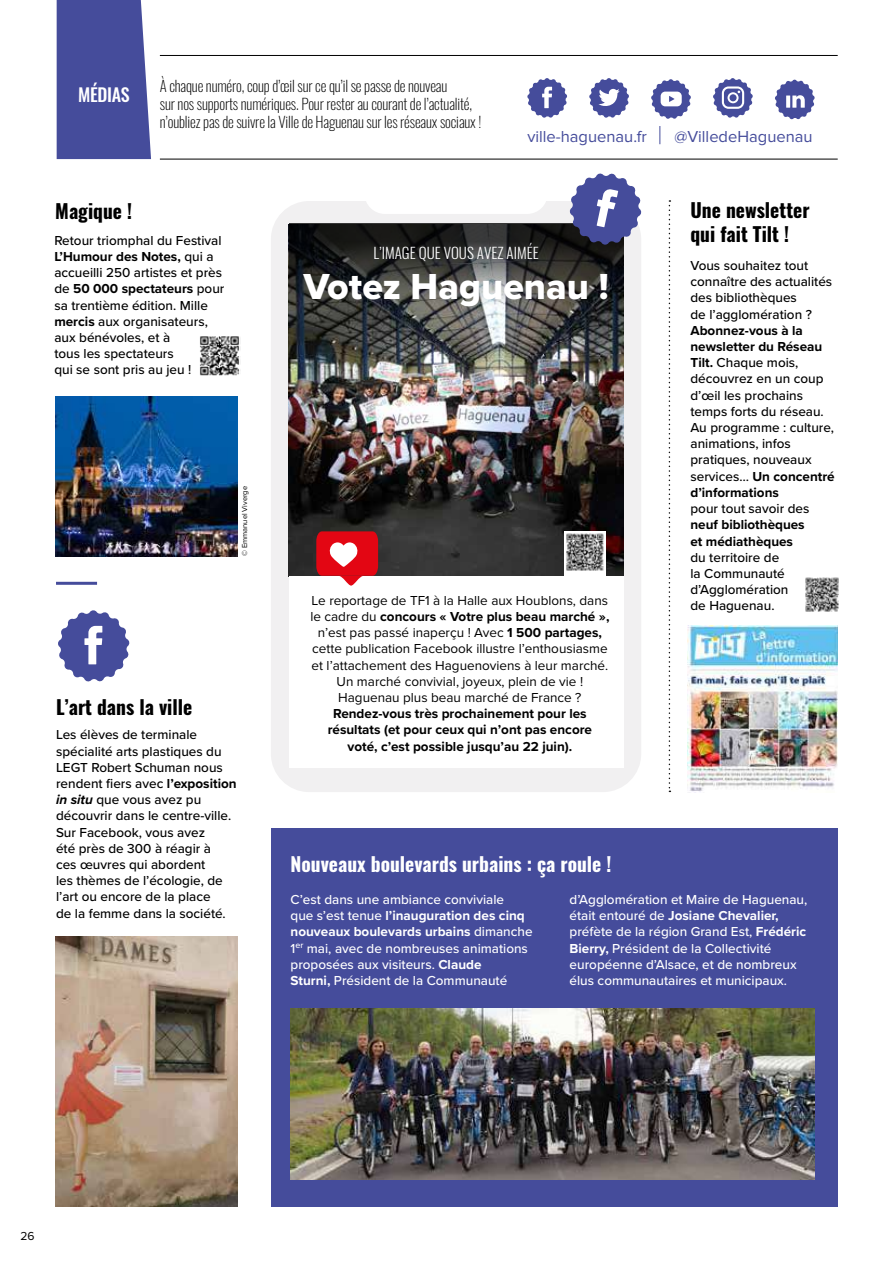
<style>
.page{position:relative;width:893px;height:1263px;background:#fff}
.page>*{position:absolute;margin:0;border:0;box-sizing:border-box;transform-origin:0 0}
.t1{font:37.5px "Proxima Nova Extrabld";color:#fff}
.t2{font:700 19.5px/23.4px "Oswald";color:#000}
.t3{font:700 19.5px "Oswald";color:#fff}
.t4{font:500 18px "Oswald";letter-spacing:-.02em;color:#fff}
.t5{font:16.5px "Proxima Nova";color:#454c9b}
.t6{font:200 15px/18px "Oswald";letter-spacing:-.01em;color:#000}
.t7{font:300 15px "Oswald";color:#fff}
.t8{font:500 13.5px/16.2px "Proxima Nova";color:#000}
.t9{font:500 13.5px/16.2px "Proxima Nova";color:#fff}
.t10{font:13.5px/16.2px "Proxima Nova";color:#000;text-align:center}
.t11{font:700 13.5px/16.2px "Proxima Nova";color:#000}
.t12{font:12px "Proxima Nova";color:#000}
.t13{font:7.5px "Proxima Nova";color:#000}
.s1{font-weight:700}
.s2{font-weight:700;font-style:italic}
</style>
<div class="page">
<svg style="left:669px;top:200px;width:1px;height:592px"></svg>
<div style="left:271px;top:201px;width:370px;height:591px;background:#f1f0f1;border-radius:38px"></div>
<div style="left:364px;top:173px;width:184px;height:41px;background:#fff;border-radius:21px"></div>
<img style="left:289px;top:360px;width:334px;height:216px">
<svg style="left:289px;top:224px;width:334px;height:136px;background:#3e3f3e"></svg>
<div style="left:57px;top:0;width:94px;height:159px;background:#454c9b"></div>
<svg style="left:589px;top:78px;width:40px;height:40px"></svg>
<svg style="left:527px;top:78px;width:40px;height:40px"></svg>
<svg style="left:651px;top:79px;width:40px;height:40px"></svg>
<svg style="left:713px;top:78px;width:40px;height:40px"></svg>
<svg style="left:775px;top:79px;width:40px;height:41px"></svg>
<hr style="left:160px;top:55px;width:678px;height:1px;background:#000">
<hr style="left:160px;top:159px;width:678px;height:1px;background:#000">
<div style="left:289px;top:576px;width:334px;height:191px;background:#fff"></div>
<div style="left:271px;top:828px;width:567px;height:378px;background:#454c9b"></div>
<svg style="left:58px;top:610px;width:72px;height:72px"></svg>
<svg style="left:569px;top:173px;width:73px;height:72px"></svg>
<svg style="left:660px;top:126px;width:1px;height:18px"></svg>
<img style="left:564px;top:531px;width:42px;height:45px">
<img style="left:55px;top:396px;width:183px;height:160px">
<img style="left:55px;top:936px;width:183px;height:270px">
<hr style="left:56px;top:582px;width:41px;height:3px;background:#454c9b">
<img style="left:291px;top:1008px;width:524px;height:171px">
<img style="left:687px;top:626px;width:151px;height:166px">
<img style="left:805px;top:577px;width:34px;height:35px">
<svg style="left:316px;top:531px;width:62px;height:55px"></svg>
<img style="left:200px;top:336px;width:40px;height:40px">
<h3 class="t4" style="left:78px;top:82px;width:53px">MÉDIAS</h3>
<p class="t6" style="left:160px;top:76px;width:323px">À chaque numéro, coup d’œil sur ce qu’il se passe de nouveau<br>sur nos supports numériques. Pour rester au courant de l’actualité, n’oubliez pas de suivre la Ville de Haguenau sur les réseaux sociaux !</p>
<p class="t5" style="left:527px;top:127px;width:121px">ville-haguenau.fr</p>
<p class="t5" style="left:674px;top:127px;width:140px">@VilledeHaguenau</p>
<h2 class="t2" style="left:55px;top:200px;width:78px">Magique !</h2>
<p class="t8" style="left:54px;top:232px;width:172px">Retour triomphal du Festival<br><span class="s1">L’Humour des Notes,</span> qui a accueilli 250 artistes et près de <span class="s1">50 000 spectateurs</span> pour sa trentième édition. Mille <span class="s1">mercis</span> aux organisateurs, aux bénévoles, et à<br>tous les spectateurs<br>qui se sont pris au jeu !</p>
<p class="t13" style="left:240px;top:556px;width:71px;rotate:-90deg">© Emmanuel Viverge</p>
<h2 class="t2" style="left:56px;top:696px;width:138px">L’art dans la ville</h2>
<p class="t8" style="left:56px;top:726px;width:182px">Les élèves de terminale spécialité arts plastiques du<br>LEGT Robert Schuman nous rendent fiers avec <span class="s1">l’exposition </span><span class="s2">in situ</span> que vous avez pu découvrir dans le centre-ville.<br>Sur Facebook, vous avez<br>été près de 300 à réagir à<br>ces œuvres qui abordent<br>les thèmes de l’écologie, de l’art ou encore de la place<br>de la femme dans la société.</p>
<p class="t7" style="left:373px;top:243px;width:167px">L’IMAGE QUE VOUS AVEZ AIMÉE</p>
<h1 class="t1" style="left:303px;top:258px;width:307px">Votez Haguenau !</h1>
<p class="t10" style="left:310px;top:592px;width:301px">Le reportage de TF1 à la Halle aux Houblons, dans le cadre du <span class="s1">concours « Votre plus beau marché », </span>n’est pas passé inaperçu ! Avec <span class="s1">1 500 partages, </span>cette publication Facebook illustre l’enthousiasme et l’attachement des Haguenoviens à leur marché.<br>Un marché convivial, joyeux, plein de vie !<br>Haguenau plus beau marché de France ?</p>
<p class="t11" style="left:328px;top:705px;width:266px;text-align:center">Rendez-vous très prochainement pour les résultats (et pour ceux qui n’ont pas encore voté, c’est possible jusqu’au 22 juin).</p>
<h2 class="t3" style="left:291px;top:850px;width:322px">Nouveaux boulevards urbains : ça roule !</h2>
<h2 class="t2" style="left:690px;top:199px;width:121px">Une newsletter qui fait Tilt !</h2>
<p class="t8" style="left:690px;top:257px;width:143px">Vous souhaitez tout connaître des actualités des bibliothèques<br>de l’agglomération ?</p>
<p class="t8" style="left:690px;top:322px;width:146px"><span class="s1">Abonnez-vous à la newsletter du Réseau<br>Tilt.</span> Chaque mois, découvrez en un coup d’œil les prochains temps forts du réseau.<br>Au programme : culture, animations, infos pratiques, nouveaux services… <span class="s1">Un concentré d’informations</span></p>
<p class="t8" style="left:690px;top:500px;width:120px">pour tout savoir des</p>
<p class="t11" style="left:690px;top:516px;width:116px">neuf bibliothèques et médiathèques</p>
<p class="t8" style="left:690px;top:549px;width:99px">du territoire de la Communauté d’Agglomération de Haguenau.</p>
<p class="t9" style="left:291px;top:891px;width:244px">C’est dans une ambiance conviviale<br>que s’est tenue <span class="s1">l’inauguration des cinq nouveaux boulevards urbains</span> dimanche 1<sup>er</sup> mai, avec de nombreuses animations proposées aux visiteurs. <span class="s1">Claude<br>Sturni,</span> Président de la Communauté</p>
<p class="t9" style="left:570px;top:891px;width:239px">d’Agglomération et Maire de Haguenau, était entouré de <span class="s1">Josiane Chevalier, </span>préfète de la région Grand Est, <span class="s1">Frédéric Bierry,</span> Président de la Collectivité européenne d’Alsace, et de nombreux élus communautaires et municipaux.</p>
<p class="t12" style="left:21px;top:1229px;width:16px">26</p>
</div>
